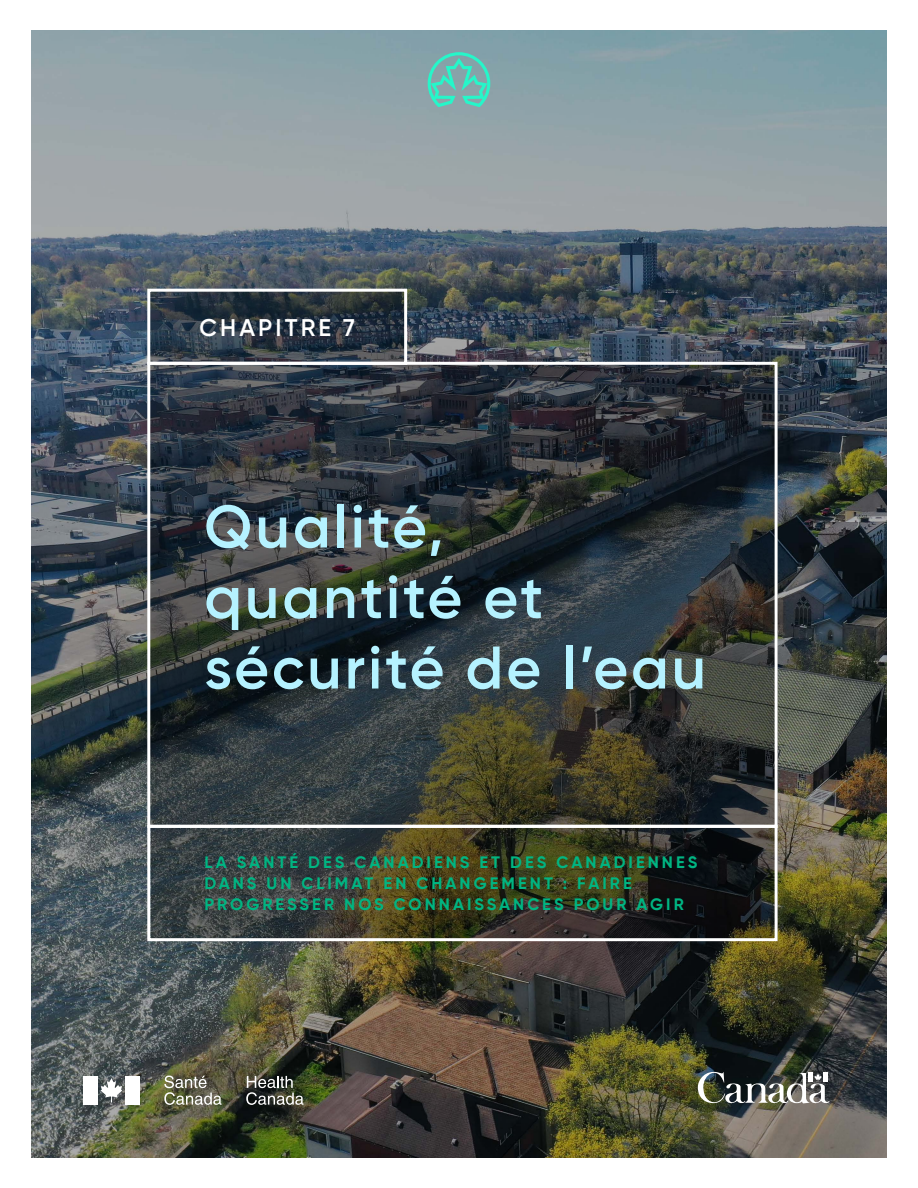
<style>
.page{position:relative;width:918px;height:1188px;background:#fff}
.page>*{position:absolute;margin:0;border:0;box-sizing:border-box;transform-origin:0 0}
.Chapter_Title_YELLOW{font:600 60px/70.5px "Gilroy";letter-spacing:.05em;color:#b5f2ff}
.t1{font:600 24px "Gilroy";letter-spacing:.13em;color:#fff}
.Report_Title_Green{font:700 16.5px/21px "Gilroy";letter-spacing:.185em;color:#00b582}
</style>
<div class="page">
<img style="left:31px;top:30px;width:856px;height:1128px">
<svg style="left:151px;top:829px;width:623px;height:108px;background:#353629"></svg>
<svg style="left:151px;top:293px;width:252px;height:68px;background:#2a3540"></svg>
<svg style="left:151px;top:366px;width:623px;height:458px;background:#2f3537"></svg>
<div style="left:147px;top:289px;width:260px;height:76px;border:3px solid #fff"></div>
<div style="left:147px;top:825px;width:631px;height:116px;border:3px solid #fff"></div>
<div style="left:147px;top:362px;width:631px;height:466px;border:3px solid #fff"></div>
<svg style="left:428px;top:52px;width:62px;height:55px;background:#68bdb3"></svg>
<div style="left:83px;top:1076px;width:14px;height:29px;background:#fff"></div>
<svg style="left:101px;top:1078px;width:21px;height:24px"></svg>
<div style="left:126px;top:1076px;width:14px;height:29px;background:#fff"></div>
<svg style="left:164px;top:1076px;width:58px;height:29px;background:#81816d"></svg>
<svg style="left:246px;top:1076px;width:58px;height:29px;background:#5d6158"></svg>
<img style="left:698px;top:1069px;width:132px;height:38px">
<h2 class="t1" style="left:200px;top:313px;width:157px">CHAPITRE 7</h2>
<h1 class="Chapter_Title_YELLOW" style="left:204px;top:491px;width:503px">Qualité, quantité et sécurité de l’eau</h1>
<p class="Report_Title_Green" style="left:204px;top:852px;width:495px">LA SANTÉ DES CANADIENS ET DES CANADIENNES<br>DANS UN CLIMAT EN CHANGEMENT : FAIRE<br>PROGRESSER NOS CONNAISSANCES POUR AGIR</p>
</div>
